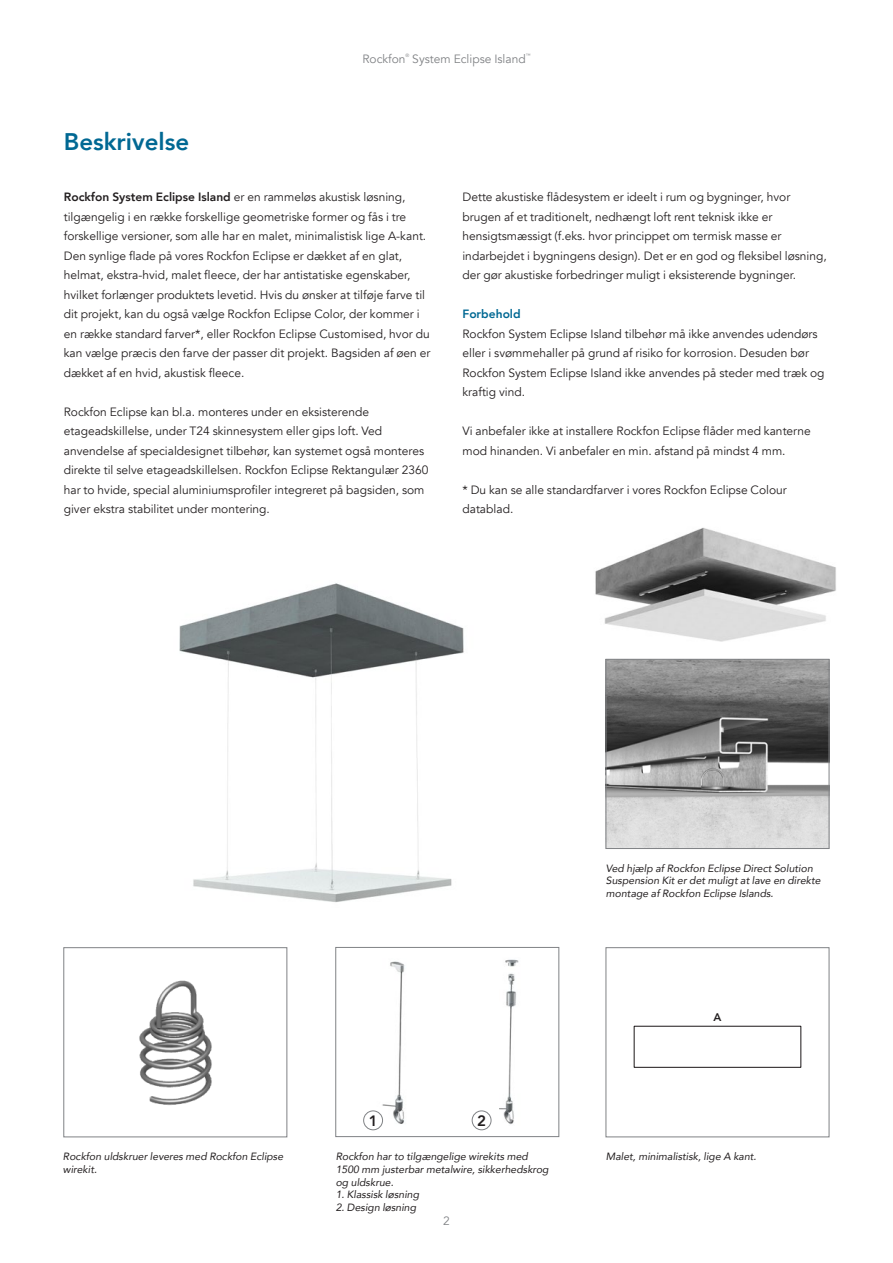
<style>
.page{position:relative;width:893px;height:1263px;background:#fff}
.page>*{position:absolute;margin:0;border:0;box-sizing:border-box;transform-origin:0 0}
.t1{font:800 24px "Avenir";color:#006893}
.t2{font:800 15px "Avenir";color:#231f20}
.t3{font:12px/19.5px "Avenir";color:#231f20}
.t4{font:12px "Avenir";color:#808285}
.t5{font:800 12px "Avenir";color:#006893}
.t6{font:800 10.95px "Avenir";color:#231f20}
.t7{font:italic 10.5px/12.6px "Avenir";color:#231f20}
.t8{font:4.8px "Avenir";color:#808285}
.s1{font-weight:800}
</style>
<div class="page">
<img style="left:179px;top:583px;width:285px;height:320px">
<img style="left:139px;top:980px;width:73px;height:125px">
<div style="left:64px;top:947px;width:223px;height:190px;border:1px solid #808285"></div>
<div style="left:634px;top:1026px;width:167px;height:42px;border:1px solid #231f20"></div>
<div style="left:606px;top:947px;width:223px;height:190px;border:1px solid #808285"></div>
<div style="left:336px;top:947px;width:223px;height:190px;border:1px solid #808285"></div>
<img style="left:373px;top:961px;width:32px;height:164px">
<img style="left:499px;top:959px;width:20px;height:166px">
<div style="left:364px;top:1111px;width:19px;height:19px;background:#fff;border-radius:50%"></div>
<div style="left:363px;top:1111px;width:20px;height:19px;border:1px solid #808285;border-radius:50%"></div>
<div style="left:472px;top:1111px;width:19px;height:19px;border:1px solid #808285;border-radius:50%"></div>
<img style="left:608px;top:661px;width:219px;height:186px">
<div style="left:606px;top:659px;width:223px;height:190px;border:1px solid #808285"></div>
<img style="left:595px;top:527px;width:241px;height:115px">
<h1 class="t1" style="left:64px;top:123px;width:127px">Beskrivelse</h1>
<p class="t4" style="left:362px;top:52px;width:45px">Rockfon</p>
<p class="t8" style="left:406px;top:53px;width:5px">®</p>
<p class="t4" style="left:412px;top:52px;width:115px">System Eclipse Island</p>
<p class="t8" style="left:526px;top:53px;width:6px">™</p>
<p class="t3" style="left:64px;top:188px;width:368px"><span class="s1">Rockfon System Eclipse Island</span> er en rammeløs akustisk løsning, tilgængelig i en række forskellige geometriske former og fås i tre forskellige versioner, som alle har en malet, minimalistisk lige A-kant.<br>Den synlige flade på vores Rockfon Eclipse er dækket af en glat, helmat, ekstra-hvid, malet fleece, der har antistatiske egenskaber, hvilket forlænger produktets levetid. Hvis du ønsker at tilføje farve til dit projekt, kan du også vælge Rockfon Eclipse Color, der kommer i en række standard farver*, eller Rockfon Eclipse Customised, hvor du kan vælge præcis den farve der passer dit projekt. Bagsiden af øen er dækket af en hvid, akustisk fleece.</p>
<p class="t3" style="left:64px;top:402px;width:366px">Rockfon Eclipse kan bl.a. monteres under en eksisterende etageadskillelse, under T24 skinnesystem eller gips loft. Ved anvendelse af specialdesignet tilbehør, kan systemet også monteres direkte til selve etageadskillelsen. Rockfon Eclipse Rektangulær 2360 har to hvide, special aluminiumsprofiler integreret på bagsiden, som giver ekstra stabilitet under montering.</p>
<p class="t3" style="left:462px;top:188px;width:366px">Dette akustiske flådesystem er ideelt i rum og bygninger, hvor brugen af et traditionelt, nedhængt loft rent teknisk ikke er hensigtsmæssigt (f.eks. hvor princippet om termisk masse er indarbejdet i bygningens design). Det er en god og fleksibel løsning, der gør akustiske forbedringer muligt i eksisterende bygninger.</p>
<p class="t5" style="left:462px;top:305px;width:60px">Forbehold</p>
<p class="t3" style="left:462px;top:324px;width:364px">Rockfon System Eclipse Island tilbehør må ikke anvendes udendørs eller i svømmehaller på grund af risiko for korrosion. Desuden bør Rockfon System Eclipse Island ikke anvendes på steder med træk og kraftig vind.</p>
<p class="t3" style="left:462px;top:422px;width:350px">Vi anbefaler ikke at installere Rockfon Eclipse flåder med kanterne mod hinanden. Vi anbefaler en min. afstand på mindst 4 mm.</p>
<p class="t3" style="left:462px;top:480px;width:326px">* Du kan se alle standardfarver i vores Rockfon Eclipse Colour datablad.</p>
<p class="t7" style="left:606px;top:861px;width:216px">Ved hjælp af Rockfon Eclipse Direct Solution<br>Suspension Kit er det muligt at lave en direkte montage af Rockfon Eclipse Islands.</p>
<p class="t6" style="left:713px;top:1008px;width:9px">A</p>
<p class="t2" style="left:369px;top:1109px;width:10px">1</p>
<p class="t2" style="left:477px;top:1109px;width:10px">2</p>
<p class="t7" style="left:336px;top:1150px;width:215px">Rockfon har to tilgængelige wirekits med<br>1500 mm justerbar metalwire, sikkerhedskrog og uldskrue.</p>
<p class="t7" style="left:336px;top:1188px;width:85px">1. Klassisk løsning</p>
<p class="t7" style="left:336px;top:1201px;width:82px">2. Design løsning</p>
<p class="t7" style="left:63px;top:1150px;width:222px">Rockfon uldskruer leveres med Rockfon Eclipse wirekit.</p>
<p class="t7" style="left:606px;top:1150px;width:152px">Malet, minimalistisk, lige A kant.</p>
<p class="t4" style="left:443px;top:1213px;width:8px">2</p>
</div>
